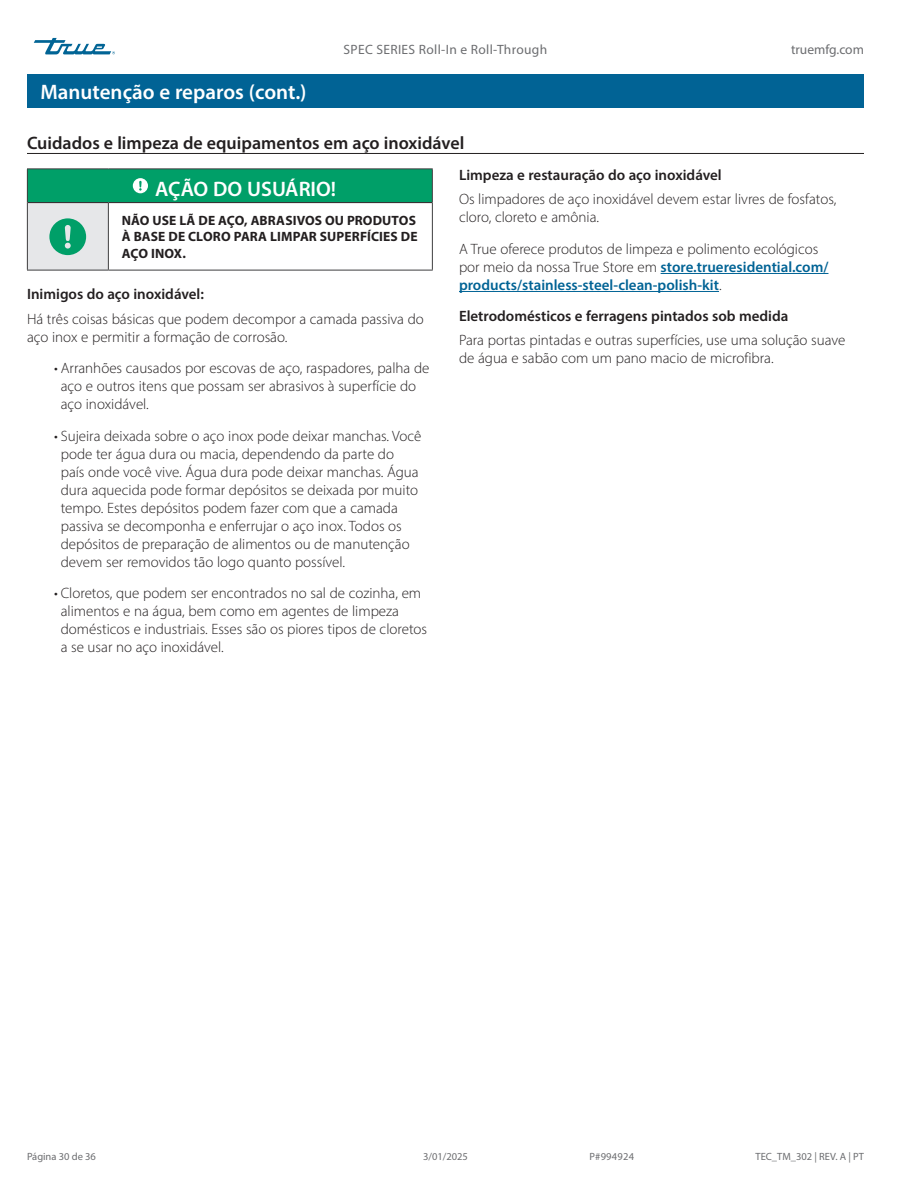
<style>
.page{position:relative;width:918px;height:1188px;background:#fff}
.page>*{position:absolute;margin:0;border:0;box-sizing:border-box;transform-origin:0 0}
.Title_bar_Page_header{font:600 21px "Myriad Pro";color:#fff}
.Table_title_bar{font:600 21px "Myriad Pro";color:#fff}
.Subhead_underscore_H1{font:600 18px "Myriad Pro";color:#231f20}
.Body_Text_light_Normal{font:300 15px/18px "Myriad Pro";color:#231f20}
.Subhead_NO_underscore_H2{font:600 15px "Myriad Pro";color:#231f20}
.Table_text{font:700 13.5px/16.5px "Myriad Pro";letter-spacing:.005em;color:#231f20;text-align:justify}
.t1{font:13.5px "Myriad Pro";letter-spacing:.025em;color:#6c6d70}
.t2{font:13.5px "Myriad Pro";color:#6c6d70}
.t3{font:10.5px "Myriad Pro";color:#6c6d70}
.s1{font-weight:600;color:#016395}
</style>
<div class="page">
<svg style="left:34px;top:38px;width:81px;height:16px"></svg>
<div style="left:27px;top:74px;width:837px;height:34px;background:#016395"></div>
<hr style="left:27px;top:153px;width:837px;height:1px;background:#231f20">
<div style="left:27px;top:169px;width:405px;height:34px;background:#009f68"></div>
<div style="left:27px;top:203px;width:81px;height:67px;background:#e6e7e9"></div>
<hr style="left:27px;top:168px;width:81px;height:1px;background:#3e3e3f">
<hr style="left:27px;top:169px;width:1px;height:34px;background:#3e3e3f">
<hr style="left:108px;top:168px;width:325px;height:1px;background:#3e3e3f">
<hr style="left:432px;top:169px;width:1px;height:34px;background:#3e3e3f">
<hr style="left:27px;top:203px;width:1px;height:67px;background:#3e3e3f">
<hr style="left:108px;top:203px;width:1px;height:67px;background:#3e3e3f">
<hr style="left:432px;top:203px;width:1px;height:67px;background:#3e3e3f">
<hr style="left:27px;top:270px;width:81px;height:1px;background:#3e3e3f">
<hr style="left:108px;top:270px;width:325px;height:1px;background:#3e3e3f">
<hr style="left:28px;top:202px;width:80px;height:1px;background:#231f20">
<hr style="left:108px;top:202px;width:324px;height:1px;background:#231f20">
<svg style="left:133px;top:178px;width:15px;height:15px"></svg>
<svg style="left:49px;top:218px;width:37px;height:37px"></svg>
<hr style="left:661px;top:273px;width:167px;height:1px;background:#016395">
<hr style="left:459px;top:291px;width:260px;height:1px;background:#016395">
<p class="Title_bar_Page_header" style="left:41px;top:79px;width:268px">Manutenção e reparos (cont.)</p>
<p class="t1" style="left:344px;top:42px;width:205px">SPEC SERIES Roll-In e Roll-Through</p>
<p class="t2" style="left:791px;top:42px;width:74px">truemfg.com</p>
<p class="Subhead_underscore_H1" style="left:27px;top:131px;width:439px">Cuidados e limpeza de equipamentos em aço inoxidável</p>
<p class="Table_title_bar" style="left:155px;top:175px;width:182px">AÇÃO DO USUÁRIO!</p>
<p class="Table_text" style="left:122px;top:212px;width:297px">NÃO USE LÃ DE AÇO, ABRASIVOS OU PRODUTOS À BASE DE CLORO PARA LIMPAR SUPERFÍCIES DE AÇO INOX.</p>
<p class="Subhead_NO_underscore_H2" style="left:459px;top:165px;width:264px">Limpeza e restauração do aço inoxidável</p>
<p class="Body_Text_light_Normal" style="left:459px;top:190px;width:379px">Os limpadores de aço inoxidável devem estar livres de fosfatos, cloro, cloreto e amônia.</p>
<p class="Body_Text_light_Normal" style="left:459px;top:240px;width:371px">A True oferece produtos de limpeza e polimento ecológicos por meio da nossa True Store em <span class="s1">store.trueresidential.com/ products/stainless-steel-clean-polish-kit</span>.</p>
<p class="Subhead_NO_underscore_H2" style="left:459px;top:306px;width:331px">Eletrodomésticos e ferragens pintados sob medida</p>
<p class="Body_Text_light_Normal" style="left:459px;top:331px;width:388px">Para portas pintadas e outras superfícies, use uma solução suave de água e sabão com um pano macio de microfibra.</p>
<p class="Subhead_NO_underscore_H2" style="left:27px;top:285px;width:179px">Inimigos do aço inoxidável:</p>
<p class="Body_Text_light_Normal" style="left:27px;top:310px;width:398px">Há três coisas básicas que podem decompor a camada passiva do aço inox e permitir a formação de corrosão.</p>
<p class="Body_Text_light_Normal" style="left:61px;top:359px;width:370px;text-indent:-7px">• Arranhões causados por escovas de aço, raspadores, palha de aço e outros itens que possam ser abrasivos à superfície do aço inoxidável.</p>
<p class="Body_Text_light_Normal" style="left:61px;top:427px;width:362px;text-indent:-7px">• Sujeira deixada sobre o aço inox pode deixar manchas. Você pode ter água dura ou macia, dependendo da parte do país onde você vive. Água dura pode deixar manchas. Água dura aquecida pode formar depósitos se deixada por muito tempo. Estes depósitos podem fazer com que a camada passiva se decomponha e enferrujar o aço inox. Todos os depósitos de preparação de alimentos ou de manutenção devem ser removidos tão logo quanto possível.</p>
<p class="Body_Text_light_Normal" style="left:61px;top:584px;width:368px;text-indent:-7px">• Cloretos, que podem ser encontrados no sal de cozinha, em alimentos e na água, bem como em agentes de limpeza domésticos e industriais. Esses são os piores tipos de cloretos a se usar no aço inoxidável.</p>
<p class="t3" style="left:27px;top:1150px;width:70px">Página 30 de 36</p>
<p class="t3" style="left:423px;top:1150px;width:46px">3/01/2025</p>
<p class="t3" style="left:589px;top:1150px;width:46px">P#994924</p>
<p class="t3" style="left:755px;top:1150px;width:110px">TEC_TM_302 | REV. A | PT</p>
</div>
